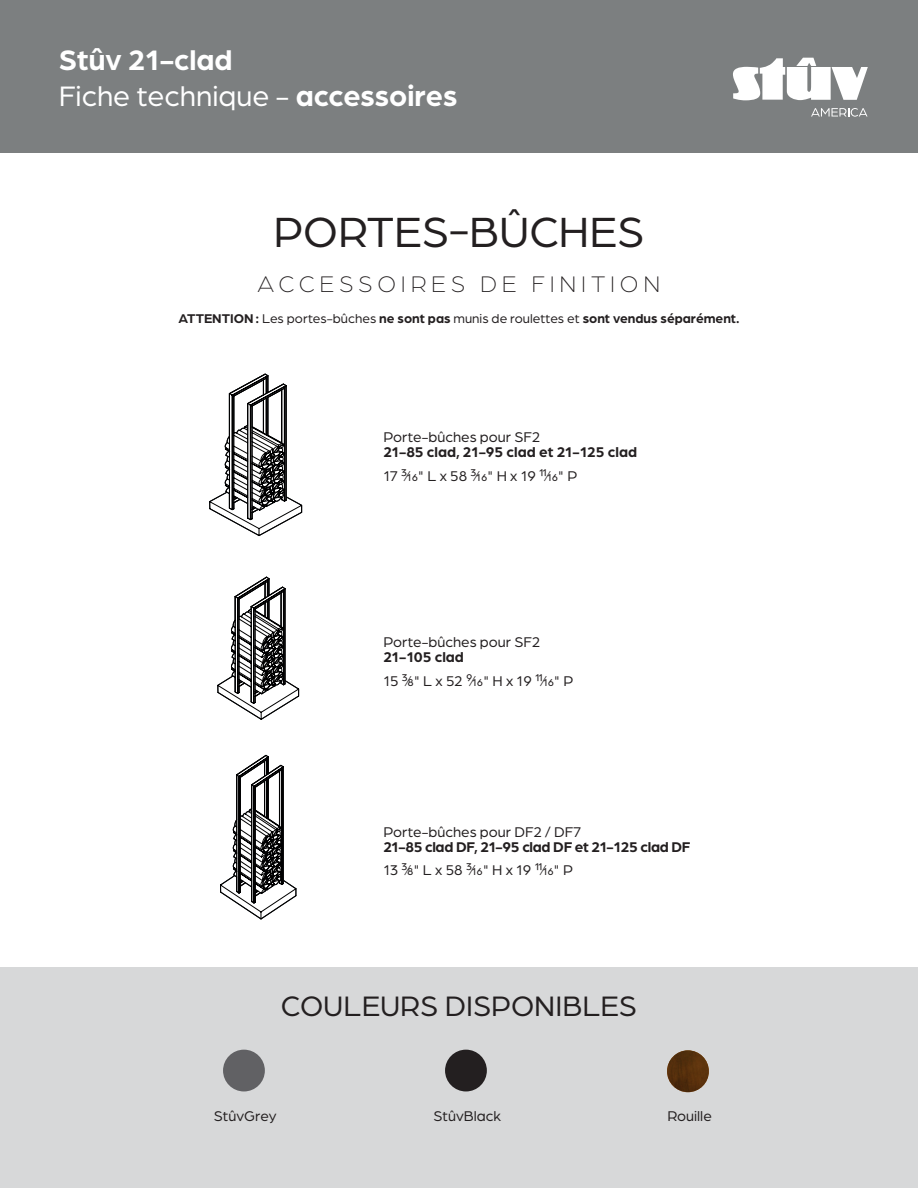
<style>
.page{position:relative;width:918px;height:1188px;background:#fff}
.page>*{position:absolute;margin:0;border:0;box-sizing:border-box;transform-origin:0 0}
.t1{font:45px "Arboria";color:#231f20}
.t2{font:700 30px/36px "Arboria";color:#fff}
.t3{font:30px "Arboria";color:#231f20}
.t4{font:300 24px "Arboria";letter-spacing:.2em;color:#231f20}
.t5{font:15px "Arboria";color:#231f20}
.t6{font:700 15px "Arboria";color:#231f20}
.t7{font:700 15px "Arboria";letter-spacing:-.02em;color:#231f20}
.t8{font:700 13.5px "Arboria";color:#231f20}
.s1{font-weight:400}
</style>
<div class="page">
<div style="left:0;top:0;width:918px;height:152px;background:#7c7f80"></div>
<div style="left:0;top:968px;width:918px;height:220px;background:#d7d8d9"></div>
<svg style="left:733px;top:58px;width:135px;height:43px"></svg>
<svg style="left:811px;top:108px;width:57px;height:9px"></svg>
<svg style="left:209px;top:374px;width:94px;height:346px"></svg>
<svg style="left:220px;top:754px;width:77px;height:166px"></svg>
<div style="left:223px;top:1050px;width:42px;height:41px;background:#616164;border-radius:50%"></div>
<div style="left:445px;top:1050px;width:42px;height:41px;background:#231f20;border-radius:50%"></div>
<img style="left:667px;top:1050px;width:42px;height:42px;border-radius:21px">
<h2 class="t2" style="left:59px;top:41px;width:400px">Stûv 21-clad<br><span class="s1">Fiche technique -</span> accessoires</h2>
<h1 class="t1" style="left:274px;top:202px;width:372px">PORTES-BÛCHES</h1>
<h3 class="t4" style="left:258px;top:269px;width:404px">ACCESSOIRES DE FINITION</h3>
<p class="t8" style="left:179px;top:309px;width:562px">ATTENTION: <span class="s1">Les portes-bûches</span> ne sont pas <span class="s1">munis de roulettes et</span> sont vendus séparément.</p>
<p class="t5" style="left:383px;top:427px;width:159px">Porte-bûches pour SF2</p>
<p class="t6" style="left:383px;top:442px;width:255px">21-85 clad, 21-95 clad et 21-125 clad</p>
<p class="t5" style="left:383px;top:466px;width:196px">17 3⁄16" L x 58 3⁄16" H x 19 11⁄16" P</p>
<p class="t5" style="left:383px;top:633px;width:159px">Porte-bûches pour SF2</p>
<p class="t6" style="left:383px;top:647px;width:82px">21-105 clad</p>
<p class="t5" style="left:383px;top:671px;width:191px">15 3⁄8" L x 52 9⁄16" H x 19 11⁄16" P</p>
<p class="t5" style="left:383px;top:822px;width:199px">Porte-bûches pour DF2 / DF7</p>
<p class="t7" style="left:383px;top:836px;width:308px">21-85 clad DF, 21-95 clad DF et 21-125 clad DF</p>
<p class="t5" style="left:383px;top:860px;width:191px">13 3⁄8" L x 58 3⁄16" H x 19 11⁄16" P</p>
<h2 class="t3" style="left:281px;top:987px;width:358px">COULEURS DISPONIBLES</h2>
<p class="t5" style="left:214px;top:1106px;width:64px">StûvGrey</p>
<p class="t5" style="left:433px;top:1106px;width:69px">StûvBlack</p>
<p class="t5" style="left:667px;top:1106px;width:46px">Rouille</p>
</div>
